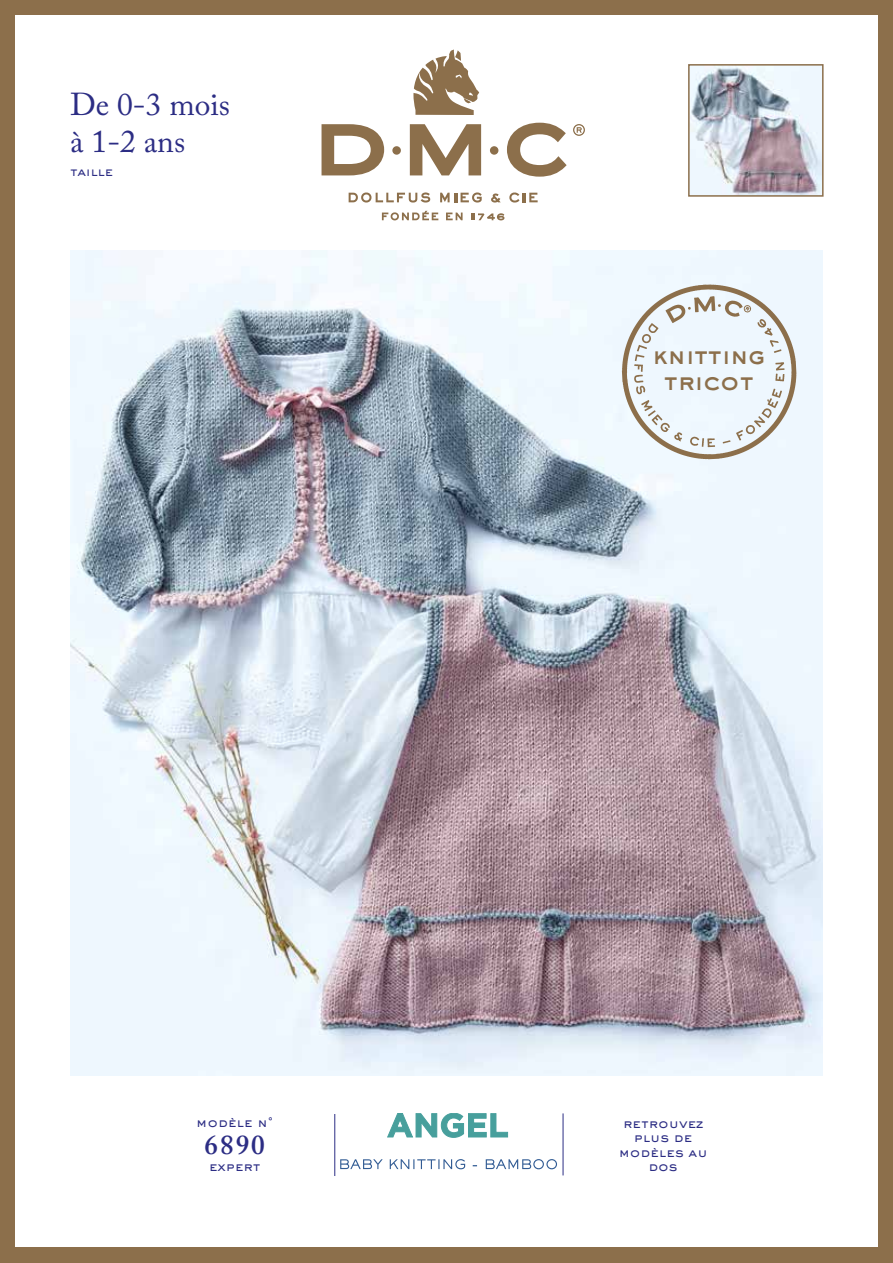
<style>
.page{position:relative;width:893px;height:1263px;background:#fff}
.page>*{position:absolute;margin:0;border:0;box-sizing:border-box;transform-origin:0 0}
.t1{font:31.5px/37.8px "Adobe Caslon Pro";color:#2c2d84}
.t2{font:600 27.15px "Adobe Caslon Pro";color:#2c2d84}
.t3{font:800 24.45px/25.8px "Sackers Gothic Std";letter-spacing:-.04em;color:#8c6f4b;text-align:center}
.t4{font:500 12.75px/14.4px "Sackers Gothic Std";color:#2c2d84;text-align:center}
.t5{font:500 12.6px "Sackers Gothic Std";letter-spacing:-.02em;color:#2c2d84}
</style>
<div class="page">
<svg style="left:340px;top:1159px;width:217px;height:10px"></svg>
<svg style="left:387px;top:1113px;width:121px;height:25px"></svg>
<img style="left:70px;top:251px;width:753px;height:825px">
<div style="left:0;top:0;width:893px;height:15px;background:#8c6f4b"></div>
<div style="left:0;top:1247px;width:893px;height:16px;background:#8c6f4b"></div>
<div style="left:878px;top:0;width:15px;height:1263px;background:#8c6f4b"></div>
<div style="left:0;top:0;width:15px;height:1263px;background:#8c6f4b"></div>
<img style="left:691px;top:67px;width:130px;height:127px">
<div style="left:688px;top:64px;width:136px;height:133px;border:2px solid #8c6f4b"></div>
<hr style="left:334px;top:1114px;width:1px;height:62px;background:#2c2d84">
<hr style="left:563px;top:1113px;width:1px;height:62px;background:#2c2d84">
<svg style="left:349px;top:192px;width:81px;height:11px"></svg>
<svg style="left:440px;top:192px;width:42px;height:11px"></svg>
<svg style="left:491px;top:193px;width:10px;height:10px"></svg>
<svg style="left:509px;top:192px;width:29px;height:11px"></svg>
<svg style="left:382px;top:211px;width:56px;height:9px"></svg>
<svg style="left:446px;top:213px;width:17px;height:7px"></svg>
<svg style="left:472px;top:213px;width:32px;height:7px"></svg>
<div style="left:490px;top:146px;width:8px;height:9px;background:#8c6f4b;border-radius:50%"></div>
<div style="left:392px;top:146px;width:9px;height:9px;background:#8c6f4b;border-radius:50%"></div>
<svg style="left:322px;top:124px;width:62px;height:51px"></svg>
<svg style="left:410px;top:124px;width:71px;height:51px"></svg>
<svg style="left:507px;top:123px;width:60px;height:54px"></svg>
<svg style="left:413px;top:50px;width:66px;height:65px"></svg>
<svg style="left:573px;top:124px;width:12px;height:12px"></svg>
<svg style="left:622px;top:285px;width:174px;height:174px"></svg>
<h1 class="t1" style="left:70px;top:85px;width:161px">De 0-3 mois à 1-2 ans</h1>
<p class="t5" style="left:70px;top:163px;width:44px">taille</p>
<p class="t4" style="left:196px;top:1114px;width:78px">modèle n°</p>
<h2 class="t2" style="left:205px;top:1128px;width:62px">6890</h2>
<p class="t4" style="left:209px;top:1159px;width:53px">expert</p>
<h3 class="t3" style="left:652px;top:341px;width:115px">knitting tricot</h3>
<p class="t4" style="left:619px;top:1116px;width:90px">retrouvez plus de modèles au dos</p>
</div>
